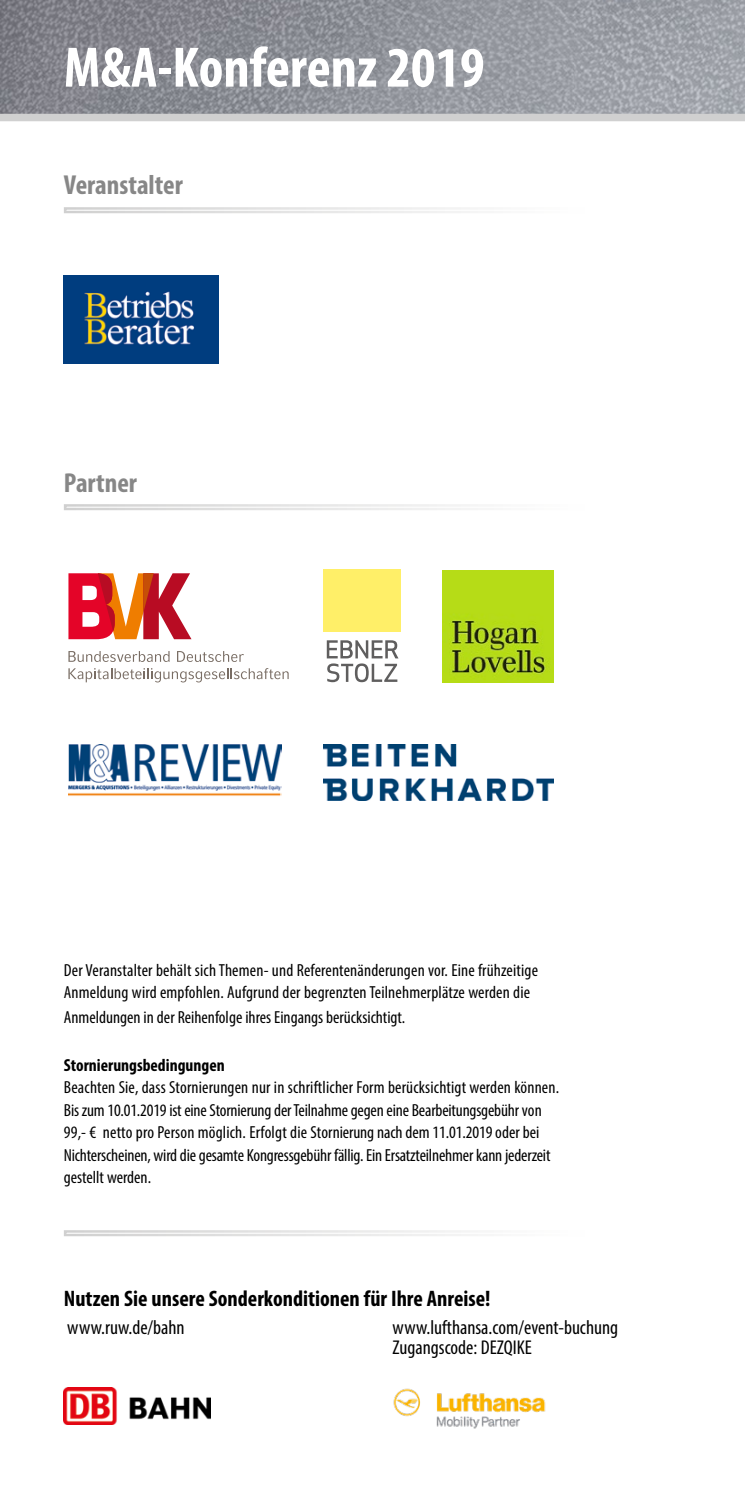
<style>
.page{position:relative;width:745px;height:1489px;background:#fff}
.page>*{position:absolute;margin:0;border:0;box-sizing:border-box;transform-origin:0 0}
.t1{font:700 condensed 57.5px "Myriad Pro";color:#fff}
.t2{font:700 condensed 27.5px "Myriad Pro";color:#878787}
.t3{font:700 condensed 22.5px "Myriad Pro";color:#000}
.t4{font:condensed 20px "Myriad Pro";color:#000}
.t5{font:condensed 17.5px "Myriad Pro";color:#000}
.t6{font:700 condensed 17.5px "Myriad Pro";color:#000}
</style>
<div class="page">
<img style="left:0;top:0;width:744px;height:114px">
<img style="left:393px;top:1388px;width:153px;height:41px">
<img style="left:64px;top:1387px;width:146px;height:37px">
<div style="left:64px;top:207px;width:525px;height:6px;border:2px solid #fff"></div>
<div style="left:64px;top:504px;width:525px;height:6px;border:2px solid #fff"></div>
<div style="left:64px;top:1230px;width:525px;height:6px;border:2px solid #fff"></div>
<div style="left:0;top:114px;width:744px;height:7px;background:#d0d0d0"></div>
<svg style="left:68px;top:651px;width:101px;height:11px"></svg>
<svg style="left:177px;top:651px;width:67px;height:11px"></svg>
<svg style="left:68px;top:668px;width:220px;height:14px"></svg>
<svg style="left:68px;top:573px;width:123px;height:66px"></svg>
<svg style="left:326px;top:640px;width:72px;height:42px"></svg>
<div style="left:323px;top:569px;width:78px;height:62px;background:#ffef68"></div>
<img style="left:64px;top:275px;width:154px;height:88px">
<img style="left:442px;top:571px;width:111px;height:111px">
<img style="left:323px;top:744px;width:230px;height:56px">
<img style="left:68px;top:744px;width:213px;height:52px">
<p class="t1" style="left:64px;top:32px;width:422px">M&amp;A-Konferenz 2019</p>
<p class="t2" style="left:64px;top:168px;width:120px">Veranstalter</p>
<p class="t2" style="left:64px;top:466px;width:75px">Partner</p>
<p class="t5" style="left:64px;top:959px;width:475px">Der Veranstalter behält sich Themen- und Referentenänderungen vor. Eine frühzeitige</p>
<p class="t5" style="left:64px;top:981px;width:467px">Anmeldung wird empfohlen. Aufgrund der begrenzten Teilnehmerplätze werden die</p>
<p class="t5" style="left:64px;top:1006px;width:343px">Anmeldungen in der Reihenfolge ihres Eingangs berücksichtigt.</p>
<p class="t6" style="left:64px;top:1053px;width:162px">Stornierungsbedingungen</p>
<p class="t5" style="left:64px;top:1076px;width:496px">Beachten Sie, dass Stornierungen nur in schriftlicher Form berücksichtigt werden können.</p>
<p class="t5" style="left:64px;top:1099px;width:479px">Bis zum 10.01.2019 ist eine Stornierung der Teilnahme gegen eine Bearbeitungsgebühr von</p>
<p class="t5" style="left:64px;top:1121px;width:476px">99,- € netto pro Person möglich. Erfolgt die Stornierung nach dem 11.01.2019 oder bei</p>
<p class="t5" style="left:64px;top:1144px;width:488px">Nichterscheinen, wird die gesamte Kongressgebühr fällig. Ein Ersatzteilnehmer kann jederzeit</p>
<p class="t5" style="left:64px;top:1166px;width:89px">gestellt werden.</p>
<p class="t3" style="left:64px;top:1283px;width:428px">Nutzen Sie unsere Sonderkonditionen für Ihre Anreise!</p>
<p class="t4" style="left:392px;top:1315px;width:227px">www.lufthansa.com/event-buchung</p>
<p class="t4" style="left:392px;top:1335px;width:141px">Zugangscode: DEZQIKE</p>
<p class="t4" style="left:67px;top:1315px;width:119px">www.ruw.de/bahn</p>
</div>
